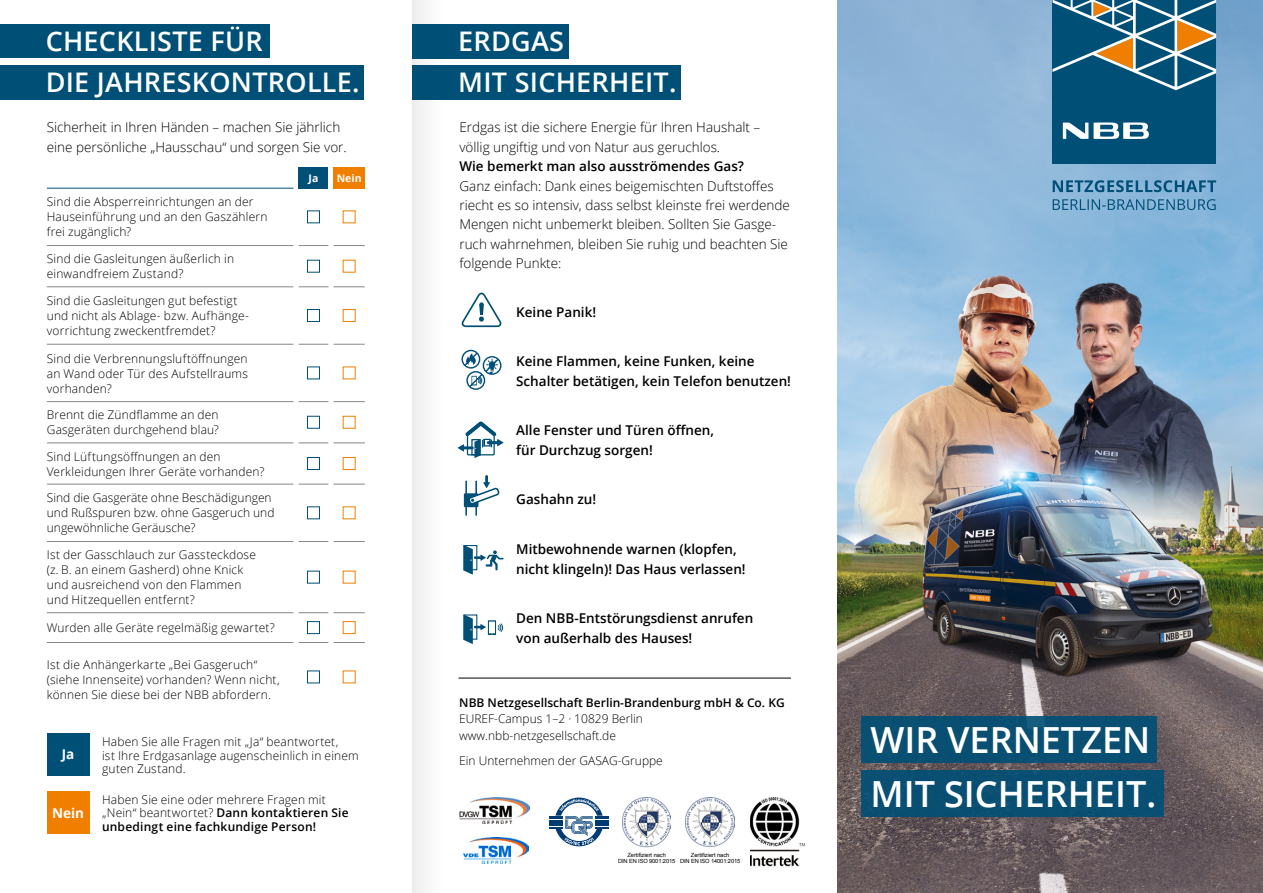
<style>
.page{position:relative;width:1263px;height:893px;background:#fff}
.page>*{position:absolute;margin:0;border:0;box-sizing:border-box;transform-origin:0 0}
.t1{font:600 36px "Open Sans";color:#fff}
.t2{font:600 27px "Open Sans";letter-spacing:.01em;color:#fff}
.t3{font:300 13.5px/19.5px "Open Sans";color:#000}
.t4{font:600 13.5px/19.5px "Open Sans";color:#000}
.t5{font:700 13.5px "Open Sans";color:#fff}
.t6{font:300 12px/15px "Open Sans";letter-spacing:.015em;color:#000}
.t7{font:600 12px "Open Sans";color:#000}
.t8{font:700 10.5px "Open Sans";color:#fff}
.t9{font:5.7px/6.3px "Arial";letter-spacing:-.005em;color:#000;text-align:center}
.s1{font-weight:600}
</style>
<div class="page">
<div style="left:413px;top:0;width:30px;height:893px;background:#f7f7f6"></div>
<img style="left:838px;top:0;width:425px;height:893px">
<div style="left:861px;top:716px;width:295px;height:46px;background:#0a4f73"></div>
<div style="left:1052px;top:0;width:164px;height:163px;background:#004f76"></div>
<svg style="left:1052px;top:0;width:164px;height:90px"></svg>
<svg style="left:1063px;top:122px;width:86px;height:17px"></svg>
<svg style="left:1053px;top:199px;width:163px;height:11px;background:#5f97bb"></svg>
<svg style="left:1053px;top:180px;width:163px;height:12px;background:#4f8aaf"></svg>
<div style="left:299px;top:167px;width:29px;height:21px;background:#004f76"></div>
<div style="left:333px;top:167px;width:32px;height:21px;background:#f07f00"></div>
<hr style="left:47px;top:245px;width:246px;height:1px;background:#878787">
<svg style="left:299px;top:245px;width:29px;height:1px"></svg>
<hr style="left:333px;top:245px;width:32px;height:1px;background:#878787">
<hr style="left:47px;top:287px;width:246px;height:1px;background:#878787">
<svg style="left:299px;top:287px;width:29px;height:1px"></svg>
<hr style="left:333px;top:287px;width:32px;height:1px;background:#878787">
<hr style="left:47px;top:344px;width:246px;height:1px;background:#878787">
<svg style="left:299px;top:344px;width:29px;height:1px"></svg>
<hr style="left:333px;top:344px;width:32px;height:1px;background:#878787">
<hr style="left:47px;top:401px;width:246px;height:1px;background:#878787">
<svg style="left:299px;top:401px;width:29px;height:1px"></svg>
<hr style="left:333px;top:401px;width:32px;height:1px;background:#878787">
<hr style="left:47px;top:443px;width:246px;height:1px;background:#878787">
<svg style="left:299px;top:443px;width:29px;height:1px"></svg>
<hr style="left:333px;top:443px;width:32px;height:1px;background:#878787">
<hr style="left:47px;top:484px;width:246px;height:1px;background:#878787">
<svg style="left:299px;top:484px;width:29px;height:1px"></svg>
<hr style="left:333px;top:484px;width:32px;height:1px;background:#878787">
<hr style="left:47px;top:541px;width:246px;height:1px;background:#878787">
<svg style="left:299px;top:541px;width:29px;height:1px"></svg>
<hr style="left:333px;top:541px;width:32px;height:1px;background:#878787">
<hr style="left:47px;top:612px;width:246px;height:1px;background:#878787">
<svg style="left:299px;top:612px;width:29px;height:1px"></svg>
<hr style="left:333px;top:612px;width:32px;height:1px;background:#878787">
<hr style="left:47px;top:642px;width:246px;height:1px;background:#878787">
<svg style="left:299px;top:642px;width:29px;height:1px"></svg>
<hr style="left:333px;top:642px;width:32px;height:1px;background:#878787">
<hr style="left:47px;top:188px;width:246px;height:1px;background:#004f76">
<div style="left:307px;top:210px;width:13px;height:13px;background:#fff;border:1px solid #004f76"></div>
<div style="left:307px;top:260px;width:13px;height:13px;background:#fff;border:1px solid #004f76"></div>
<div style="left:307px;top:309px;width:13px;height:13px;background:#fff;border:1px solid #004f76"></div>
<div style="left:343px;top:309px;width:12px;height:13px;background:#fff;border:1px solid #f07f00"></div>
<div style="left:307px;top:367px;width:13px;height:12px;background:#fff;border:1px solid #004f76"></div>
<div style="left:307px;top:416px;width:13px;height:13px;background:#fff;border:1px solid #004f76"></div>
<div style="left:343px;top:416px;width:12px;height:13px;background:#fff;border:1px solid #f07f00"></div>
<div style="left:307px;top:457px;width:13px;height:13px;background:#fff;border:1px solid #004f76"></div>
<div style="left:343px;top:457px;width:12px;height:13px;background:#fff;border:1px solid #f07f00"></div>
<div style="left:307px;top:506px;width:13px;height:13px;background:#fff;border:1px solid #004f76"></div>
<div style="left:307px;top:571px;width:13px;height:12px;background:#fff;border:1px solid #004f76"></div>
<div style="left:307px;top:621px;width:13px;height:13px;background:#fff;border:1px solid #004f76"></div>
<div style="left:343px;top:621px;width:12px;height:13px;background:#fff;border:1px solid #f07f00"></div>
<div style="left:307px;top:671px;width:13px;height:12px;background:#fff;border:1px solid #004f76"></div>
<div style="left:0;top:24px;width:270px;height:34px;background:#004f76"></div>
<div style="left:412px;top:24px;width:157px;height:34px;background:#004f76"></div>
<div style="left:0;top:66px;width:364px;height:34px;background:#004f76"></div>
<div style="left:412px;top:66px;width:269px;height:34px;background:#004f76"></div>
<svg style="left:461px;top:293px;width:41px;height:35px"></svg>
<div style="left:461px;top:350px;width:19px;height:19px;border:1px solid #004f76;border-radius:50%"></div>
<div style="left:483px;top:356px;width:18px;height:19px;border:1px solid #004f76;border-radius:50%"></div>
<div style="left:466px;top:371px;width:19px;height:19px;border:1px solid #004f76;border-radius:50%"></div>
<svg style="left:463px;top:351px;width:37px;height:38px"></svg>
<svg style="left:458px;top:421px;width:45px;height:37px"></svg>
<hr style="left:465px;top:481px;width:2px;height:35px;background:#004f76">
<hr style="left:475px;top:481px;width:2px;height:35px;background:#004f76">
<div style="left:464px;top:493px;width:14px;height:14px;background:#004f76"></div>
<svg style="left:469px;top:476px;width:31px;height:29px"></svg>
<svg style="left:463px;top:545px;width:41px;height:30px"></svg>
<svg style="left:463px;top:614px;width:40px;height:30px"></svg>
<div style="left:861px;top:770px;width:302px;height:47px;background:#094f73"></div>
<div style="left:47px;top:791px;width:42px;height:43px;background:#f07f00"></div>
<div style="left:47px;top:733px;width:42px;height:43px;background:#004f76"></div>
<hr style="left:458px;top:678px;width:333px;height:1px;background:#000">
<svg style="left:549px;top:798px;width:60px;height:48px"></svg>
<img style="left:750px;top:796px;width:55px;height:71px">
<img style="left:622px;top:798px;width:49px;height:50px">
<img style="left:686px;top:798px;width:48px;height:49px">
<img style="left:459px;top:798px;width:70px;height:26px">
<img style="left:464px;top:837px;width:65px;height:26px">
<h2 class="t2" style="left:46px;top:23px;width:219px">CHECKLISTE FÜR</h2>
<h2 class="t2" style="left:458px;top:22px;width:107px">ERDGAS</h2>
<h2 class="t2" style="left:46px;top:64px;width:315px">DIE JAHRESKONTROLLE.</h2>
<h2 class="t2" style="left:458px;top:64px;width:220px">MIT SICHERHEIT.</h2>
<p class="t3" style="left:47px;top:117px;width:301px">Sicherheit in Ihren Händen – machen Sie jährlich eine persönliche „Hausschau“ und sorgen Sie vor.</p>
<p class="t8" style="left:309px;top:170px;width:11px">Ja</p>
<p class="t8" style="left:337px;top:170px;width:26px">Nein</p>
<p class="t6" style="left:47px;top:194px;width:222px">Sind die Absperreinrichtungen an der<br>Hauseinführung und an den Gaszählern frei zugänglich?</p>
<p class="t6" style="left:47px;top:251px;width:189px">Sind die Gasleitungen äußerlich in einwandfreiem Zustand?</p>
<p class="t6" style="left:47px;top:293px;width:204px">Sind die Gasleitungen gut befestigt und nicht als Ablage- bzw. Aufhänge&shy;vorrichtung zweckentfremdet?</p>
<p class="t6" style="left:47px;top:350px;width:203px;text-align:justify">Sind die Verbrennungsluftöffnungen an Wand oder Tür des Aufstellraums vorhanden?</p>
<p class="t6" style="left:47px;top:407px;width:174px">Brennt die Zündflamme an den<br>Gasgeräten durchgehend blau?</p>
<p class="t6" style="left:47px;top:448px;width:219px">Sind Lüftungsöffnungen an den<br>Verkleidungen Ihrer Geräte vorhanden?</p>
<p class="t6" style="left:47px;top:490px;width:229px">Sind die Gasgeräte ohne Beschädigungen und Rußspuren bzw. ohne Gasgeruch und ungewöhnliche Geräusche?</p>
<p class="t6" style="left:47px;top:547px;width:211px">Ist der Gasschlauch zur Gassteckdose (z. B. an einem Gasherd) ohne Knick und ausreichend von den Flammen und Hitzequellen entfernt?</p>
<p class="t6" style="left:47px;top:620px;width:229px">Wurden alle Geräte regelmäßig gewartet?</p>
<p class="t6" style="left:47px;top:656px;width:234px">Ist die Anhängerkarte „Bei Gasgeruch“ (siehe Innenseite) vorhanden? Wenn nicht, können Sie diese bei der NBB abfordern.</p>
<p class="t5" style="left:62px;top:745px;width:14px">Ja</p>
<p class="t5" style="left:52px;top:803px;width:33px">Nein</p>
<p class="t6" style="left:102px;top:735px;width:258px;line-height:13.5px">Haben Sie alle Fragen mit „Ja“ beantwortet,<br>ist Ihre Erdgasanlage augenscheinlich in einem guten Zustand.</p>
<p class="t6" style="left:102px;top:792px;width:248px;line-height:13.5px">Haben Sie eine oder mehrere Fragen mit „Nein“ beantwortet? <span class="s1">Dann kontaktieren Sie unbedingt eine fachkundige Person!</span></p>
<p class="t3" style="left:459px;top:117px;width:302px">Erdgas ist die sichere Energie für Ihren Haushalt – völlig ungiftig und von Natur aus geruchlos.</p>
<p class="t4" style="left:459px;top:156px;width:286px">Wie bemerkt man also ausströmendes Gas?</p>
<p class="t3" style="left:459px;top:175px;width:332px">Ganz einfach: Dank eines beigemischten Duftstoffes riecht es so intensiv, dass selbst kleinste frei werdende Mengen nicht unbemerkt bleiben. Sollten Sie Gasge&shy;ruch wahrnehmen, bleiben Sie ruhig und beachten Sie folgende Punkte:</p>
<p class="t4" style="left:516px;top:302px;width:81px">Keine Panik!</p>
<p class="t4" style="left:516px;top:351px;width:276px">Keine Flammen, keine Funken, keine<br>Schalter betätigen, kein Telefon benutzen!</p>
<p class="t4" style="left:516px;top:420px;width:199px">Alle Fenster und Türen öffnen, für Durchzug sorgen!</p>
<p class="t4" style="left:516px;top:489px;width:82px">Gashahn zu!</p>
<p class="t4" style="left:516px;top:539px;width:231px">Mitbewohnende warnen (klopfen, nicht klingeln)! Das Haus verlassen!</p>
<p class="t4" style="left:516px;top:608px;width:239px">Den NBB-Entstörungsdienst anrufen von außerhalb des Hauses!</p>
<p class="t7" style="left:459px;top:694px;width:327px">NBB Netzgesellschaft Berlin-Brandenburg mbH &amp; Co. KG</p>
<p class="t6" style="left:459px;top:710px;width:185px;line-height:16.5px">EUREF-Campus 1–2 · 10829 Berlin www.nbb-netzgesellschaft.de</p>
<p class="t6" style="left:459px;top:753px;width:205px">Ein Unternehmen der GASAG-Gruppe</p>
<p class="t9" style="left:618px;top:852px;width:59px">Zertifiziert nach<br>DIN EN ISO 9001:2015</p>
<p class="t9" style="left:680px;top:852px;width:62px">Zertifiziert nach<br>DIN EN ISO 14001:2015</p>
<h1 class="t1" style="left:870px;top:715px;width:281px">WIR VERNETZEN</h1>
<h1 class="t1" style="left:870px;top:770px;width:287px">MIT SICHERHEIT.</h1>
</div>
